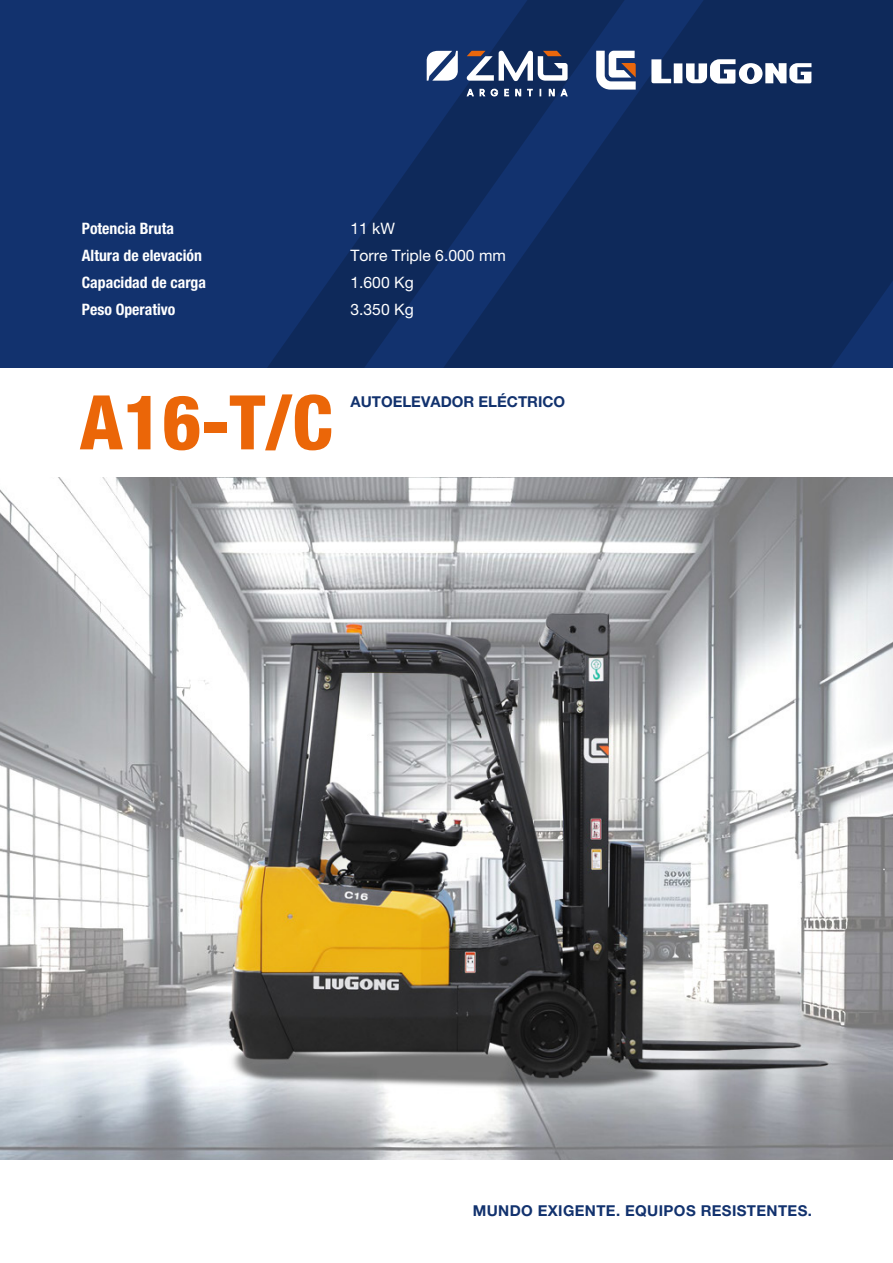
<style>
.page{position:relative;width:893px;height:1263px;background:#fff}
.page>*{position:absolute;margin:0;border:0;box-sizing:border-box;transform-origin:0 0}
.t1{font:800 condensed 75.45px "Helvetica Neue LT Pro";color:#eb6608}
.t2{font:700 condensed 15.75px/27px "Helvetica Neue LT Pro";color:#fff}
.t3{font:15.75px/27px "Helvetica Neue LT Pro";color:#fff}
.t4{font:700 15px "Helvetica Neue LT Pro";letter-spacing:.025em;color:#12326e}
.t5{font:700 15px "Helvetica Neue LT Pro";color:#12326e}
</style>
<div class="page">
<div style="left:0;top:0;width:893px;height:368px;background:#12326e"></div>
<svg style="left:267px;top:50px;width:176px;height:318px"></svg>
<svg style="left:443px;top:0;width:450px;height:368px;fill:#0e295a"></svg>
<svg style="left:466px;top:51px;width:102px;height:47px;background:#5e6c8b"></svg>
<svg style="left:427px;top:51px;width:31px;height:30px"></svg>
<svg style="left:651px;top:59px;width:160px;height:25px;background:#939fb5"></svg>
<svg style="left:596px;top:51px;width:40px;height:39px"></svg>
<img style="left:0;top:477px;width:893px;height:683px">
<p class="t2" style="left:82px;top:214px;width:126px">Potencia Bruta<br>Altura de elevación<br>Capacidad de carga<br>Peso Operativo</p>
<p class="t3" style="left:350px;top:215px;width:157px">11 kW<br>Torre Triple 6.000 mm<br>1.600 Kg<br>3.350 Kg</p>
<h1 class="t1" style="left:80px;top:376px;width:254px">A16-T/C</h1>
<p class="t5" style="left:350px;top:393px;width:216px">AUTOELEVADOR ELÉCTRICO</p>
<p class="t4" style="left:473px;top:1201px;width:341px">MUNDO EXIGENTE. EQUIPOS RESISTENTES.</p>
</div>
